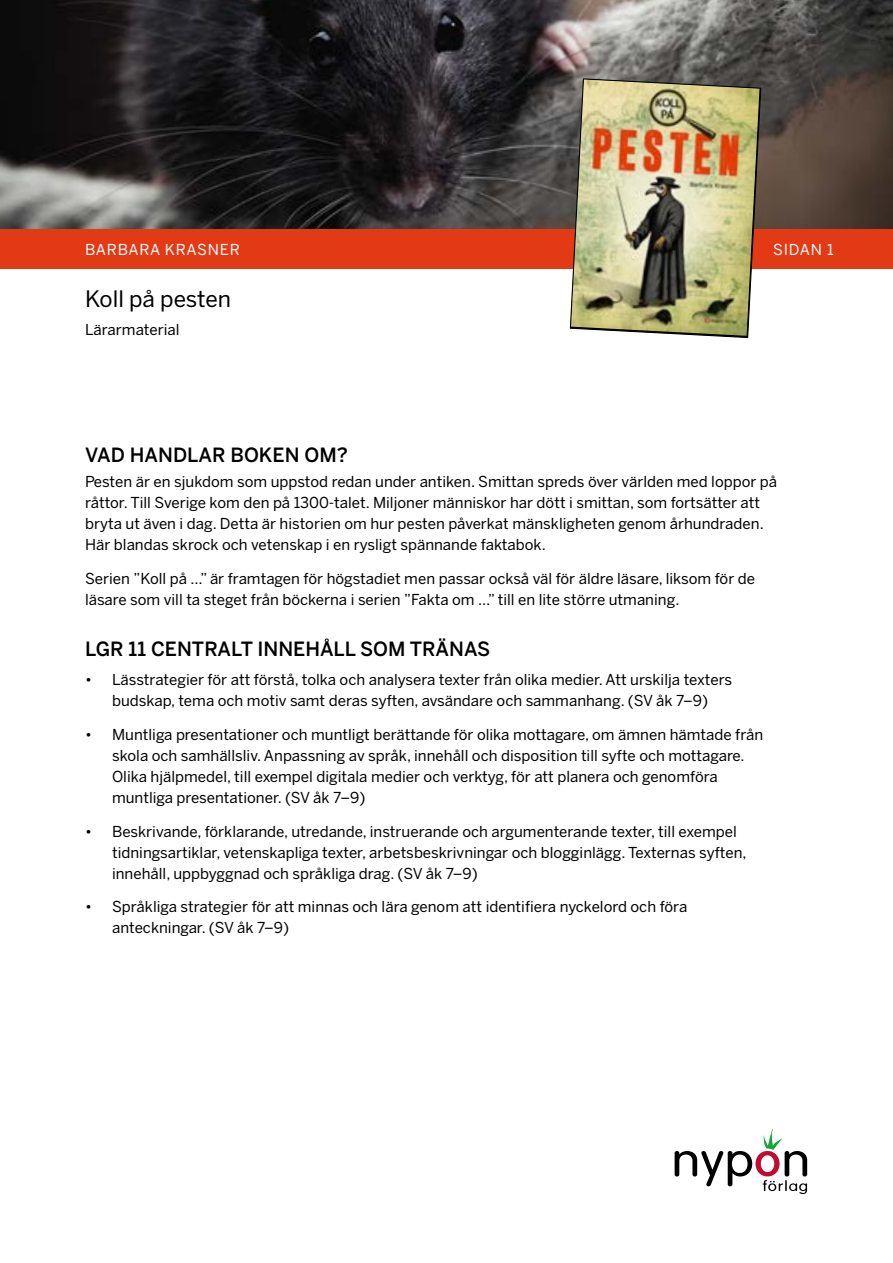
<style>
.page{position:relative;width:893px;height:1263px;background:#fff}
.page>*{position:absolute;margin:0;border:0;box-sizing:border-box;transform-origin:0 0}
.t1{font:22.5px "Benton Sans";letter-spacing:-.01em;color:#000}
.t2{font:500 19.5px "Benton Sans";color:#000}
.t3{font:15px/21px "Benton Sans";color:#000}
.t4{font:15px "Benton Sans";letter-spacing:.05em;color:#fff}
</style>
<div class="page">
<div style="left:0;top:229px;width:893px;height:40px;background:#e23a14"></div>
<img style="left:0;top:0;width:893px;height:229px">
<img style="left:569px;top:78px;width:193px;height:260px">
<svg style="left:675px;top:1128px;width:132px;height:66px"></svg>
<p class="t4" style="left:85px;top:240px;width:156px">BARBARA KRASNER</p>
<p class="t4" style="left:773px;top:241px;width:62px">SIDAN 1</p>
<h1 class="t1" style="left:85px;top:285px;width:148px">Koll på pesten</h1>
<p class="t3" style="left:85px;top:319px;width:96px">Lärarmaterial</p>
<h2 class="t2" style="left:85px;top:443px;width:264px">VAD HANDLAR BOKEN OM?</h2>
<p class="t3" style="left:85px;top:471px;width:694px">Pesten är en sjukdom som uppstod redan under antiken. Smittan spreds över världen med loppor på råttor. Till Sverige kom den på 1300-talet. Miljoner människor har dött i smittan, som fortsätter att bryta ut även i dag. Detta är historien om hur pesten påverkat mänskligheten genom århundraden.<br>Här blandas skrock och vetenskap i en rysligt spännande faktabok.</p>
<p class="t3" style="left:85px;top:568px;width:672px">Serien ”Koll på …” är framtagen för högstadiet men passar också väl för äldre läsare, liksom för de läsare som vill ta steget från böckerna i serien ”Fakta om …” till en lite större utmaning.</p>
<h2 class="t2" style="left:85px;top:636px;width:407px">LGR 11 CENTRALT INNEHÅLL SOM TRÄNAS</h2>
<p class="t3" style="left:85px;top:669px;width:649px;text-align:center">• Lässtrategier för att förstå, tolka och analysera texter från olika medier. Att urskilja texters budskap, tema och motiv samt deras syften, avsändare och sammanhang. (SV åk 7–9)</p>
<p class="t3" style="left:112px;top:724px;width:653px;text-indent:-27px">• Muntliga presentationer och muntligt berättande för olika mottagare, om ämnen hämtade från skola och samhällsliv. Anpassning av språk, innehåll och disposition till syfte och mottagare.<br>Olika hjälpmedel, till exempel digitala medier och verktyg, för att planera och genomföra muntliga presentationer. (SV åk 7–9)</p>
<p class="t3" style="left:112px;top:821px;width:636px;text-indent:-27px">• Beskrivande, förklarande, utredande, instruerande och argumenterande texter, till exempel tidningsartiklar, vetenskapliga texter, arbetsbeskrivningar och blogginlägg. Texternas syften, innehåll, uppbyggnad och språkliga drag. (SV åk 7–9)</p>
<p class="t3" style="left:112px;top:896px;width:577px;text-indent:-27px">• Språkliga strategier för att minnas och lära genom att identifiera nyckelord och föra anteckningar. (SV åk 7–9)</p>
</div>
